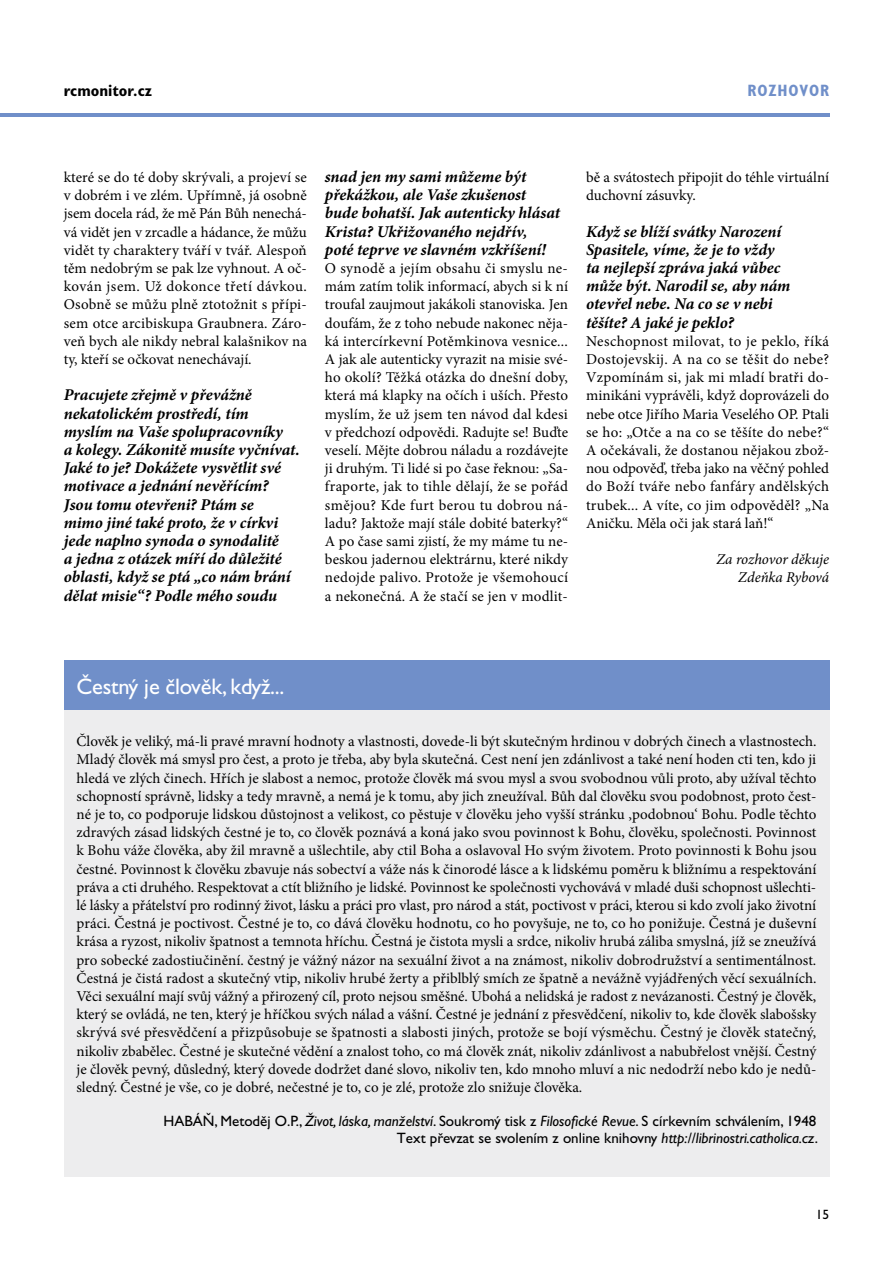
<style>
.page{position:relative;width:893px;height:1263px;background:#fff}
.page>*{position:absolute;margin:0;border:0;box-sizing:border-box;transform-origin:0 0}
.t1{font:22.5px "Gill Sans Std";letter-spacing:-.01em;color:#fff}
.t2{font:italic 700 16.5px/18.1px "Minion Pro";letter-spacing:-.005em;color:#000}
.t3{font:700 condensed 16.5px "Gill Sans Std";color:#000}
.t4{font:700 condensed 16.5px "Gill Sans Std";color:#708fc9}
.t5{font:15px/18.1px "Minion Pro";color:#000;text-align:justify}
.t6{font:15px/17.1px "Gill Sans Std";color:#000;text-align:right}
.t7{font:italic 15px/18.1px "Minion Pro";letter-spacing:-.005em;color:#000;text-align:right}
.t8{font:13.5px "Gill Sans Std";color:#000}
.s1{font-style:italic}
</style>
<div class="page">
<hr style="left:0;top:113px;width:829px;height:4px;background:#708fc9">
<div style="left:64px;top:677px;width:765px;height:499px;background:#ededee"></div>
<div style="left:64px;top:660px;width:765px;height:49px;background:#708fc9"></div>
<p class="t3" style="left:64px;top:81px;width:90px">rcmonitor.cz</p>
<p class="t4" style="left:747px;top:81px;width:22px">Rozhovor</p>
<p class="t5" style="left:64px;top:168px;width:245px">které se do té doby skrývali, a projeví se v dobrém i ve zlém. Upřímně, já osobně jsem docela rád, že mě Pán Bůh nenechá&shy;vá vidět jen v zrcadle a hádance, že můžu vidět ty charaktery tváří v tvář. Alespoň těm nedobrým se pak lze vyhnout. A oč&shy;kován jsem. Už dokonce třetí dávkou.<br>Osobně se můžu plně ztotožnit s přípi&shy;sem otce arcibiskupa Graubnera. Záro&shy;veň bych ale nikdy nebral kalašnikov na ty, kteří se očkovat nenechávají.</p>
<p class="t2" style="left:64px;top:386px;width:237px">Pracujete zřejmě v převážně nekatolickém prostředí, tím myslím na Vaše spolupracovníky<br>a kolegy. Zákonitě musíte vyčnívat.<br>Jaké to je? Dokážete vysvětlit své motivace a jednání nevěřícím?<br>Jsou tomu otevřeni? Ptám se<br>mimo jiné také proto, že v církvi jede naplno synoda o synodalitě<br>a jedna z otázek míří do důležité oblasti, když se ptá „co nám brání dělat misie“? Podle mého soudu</p>
<p class="t2" style="left:325px;top:167px;width:237px">snad jen my sami můžeme být překážkou, ale Vaše zkušenost bude bohatší. Jak autenticky hlásat<br>Krista? Ukřižovaného nejdřív,<br>poté teprve ve slavném vzkříšení!</p>
<p class="t5" style="left:325px;top:259px;width:245px">O synodě a jejím obsahu či smyslu ne&shy;mám zatím tolik informací, abych si k ní troufal zaujmout jakákoli stanoviska. Jen doufám, že z toho nebude nakonec něja&shy;ká intercírkevní Potěmkinova vesnice...<br>A jak ale autenticky vyrazit na misie své&shy;ho okolí? Těžká otázka do dnešní doby, která má klapky na očích i uších. Přesto myslím, že už jsem ten návod dal kdesi v předchozí odpovědi. Radujte se! Buďte veselí. Mějte dobrou náladu a rozdávejte ji druhým. Ti lidé si po čase řeknou: „Sa&shy;fraporte, jak to tihle dělají, že se pořád smějou? Kde furt berou tu dobrou ná&shy;ladu? Jaktože mají stále dobité baterky?“ A po čase sami zjistí, že my máme tu ne&shy;beskou jadernou elektrárnu, které nikdy nedojde palivo. Protože je všemohoucí a nekonečná. A že stačí se jen v modlit-</p>
<p class="t5" style="left:586px;top:168px;width:245px">bě a svátostech připojit do téhle virtuální duchovní zásuvky.</p>
<p class="t2" style="left:586px;top:222px;width:206px">Když se blíží svátky Narození<br>Spasitele, víme, že je to vždy ta nejlepší zpráva jaká vůbec může být. Narodil se, aby nám otevřel nebe. Na co se v nebi těšíte? A jaké je peklo?</p>
<p class="t5" style="left:586px;top:332px;width:245px">Neschopnost milovat, to je peklo, říká Dostojevskij. A na co se těšit do nebe?<br>Vzpomínám si, jak mi mladí bratři do&shy;minikáni vyprávěli, když doprovázeli do nebe otce Jiřího Maria Veselého OP. Ptali se ho: „Otče a na co se těšíte do nebe?“ A očekávali, že dostanou nějakou zbož&shy;nou odpověď, třeba jako na věčný pohled do Boží tváře nebo fanfáry andělských trubek... A víte, co jim odpověděl? „Na Aničku. Měla oči jak stará laň!“</p>
<p class="t7" style="left:716px;top:550px;width:114px">Za rozhovor děkuje<br>Zdeňka Rybová</p>
<h1 class="t1" style="left:77px;top:673px;width:210px">Čestný je člověk, když...</h1>
<p class="t5" style="left:77px;top:732px;width:742px">Člověk je veliký, má-li pravé mravní hodnoty a vlastnosti, dovede-li být skutečným hrdinou v dobrých činech a vlastnostech.<br>Mladý člověk má smysl pro čest, a proto je třeba, aby byla skutečná. Cest není jen zdánlivost a také není hoden cti ten, kdo ji hledá ve zlých činech. Hřích je slabost a nemoc, protože člověk má svou mysl a svou svobodnou vůli proto, aby užíval těchto schopností správně, lidsky a tedy mravně, a nemá je k tomu, aby jich zneužíval. Bůh dal člověku svou podobnost, proto čest&shy;né je to, co podporuje lidskou důstojnost a velikost, co pěstuje v člověku jeho vyšší stránku ‚podobnou‘ Bohu. Podle těchto zdravých zásad lidských čestné je to, co člověk poznává a koná jako svou povinnost k Bohu, člověku, společnosti. Povinnost k Bohu váže člověka, aby žil mravně a ušlechtile, aby ctil Boha a oslavoval Ho svým životem. Proto povinnosti k Bohu jsou čestné. Povinnost k člověku zbavuje nás sobectví a váže nás k činorodé lásce a k lidskému poměru k bližnímu a respektování práva a cti druhého. Respektovat a ctít bližního je lidské. Povinnost ke společnosti vychovává v mladé duši schopnost ušlechti&shy;lé lásky a přátelství pro rodinný život, lásku a práci pro vlast, pro národ a stát, poctivost v práci, kterou si kdo zvolí jako životní práci. Čestná je poctivost. Čestné je to, co dává člověku hodnotu, co ho povyšuje, ne to, co ho ponižuje. Čestná je duševní krása a ryzost, nikoliv špatnost a temnota hříchu. Čestná je čistota mysli a srdce, nikoliv hrubá záliba smyslná, jíž se zneužívá pro sobecké zadostiučinění. čestný je vážný názor na sexuální život a na známost, nikoliv dobrodružství a sentimentálnost.<br>Čestná je čistá radost a skutečný vtip, nikoliv hrubé žerty a přiblblý smích ze špatně a nevážně vyjádřených věcí sexuálních.<br>Věci sexuální mají svůj vážný a přirozený cíl, proto nejsou směšné. Ubohá a nelidská je radost z nevázanosti. Čestný je člověk, který se ovládá, ne ten, který je hříčkou svých nálad a vášní. Čestné je jednání z přesvědčení, nikoliv to, kde člověk slabošsky skrývá své přesvědčení a přizpůsobuje se špatnosti a slabosti jiných, protože se bojí výsměchu. Čestný je člověk statečný, nikoliv zbabělec. Čestné je skutečné vědění a znalost toho, co má člověk znát, nikoliv zdánlivost a nabubřelost vnější. Čestný je člověk pevný, důsledný, který dovede dodržet dané slovo, nikoliv ten, kdo mnoho mluví a nic nedodrží nebo kdo je nedů&shy;sledný. Čestné je vše, co je dobré, nečestné je to, co je zlé, protože zlo snižuje člověka.</p>
<p class="t6" style="left:163px;top:1113px;width:656px">HABÁŇ, Metoděj O.P., <span class="s1">Život, láska, manželství</span>. Soukromý tisk z <span class="s1">Filosofické Revue</span>. S církevním schválením, 1948<br>Text převzat se svolením z online knihovny <span class="s1">http://librinostri.catholica.cz</span>.</p>
<p class="t8" style="left:816px;top:1207px;width:15px">15</p>
</div>
